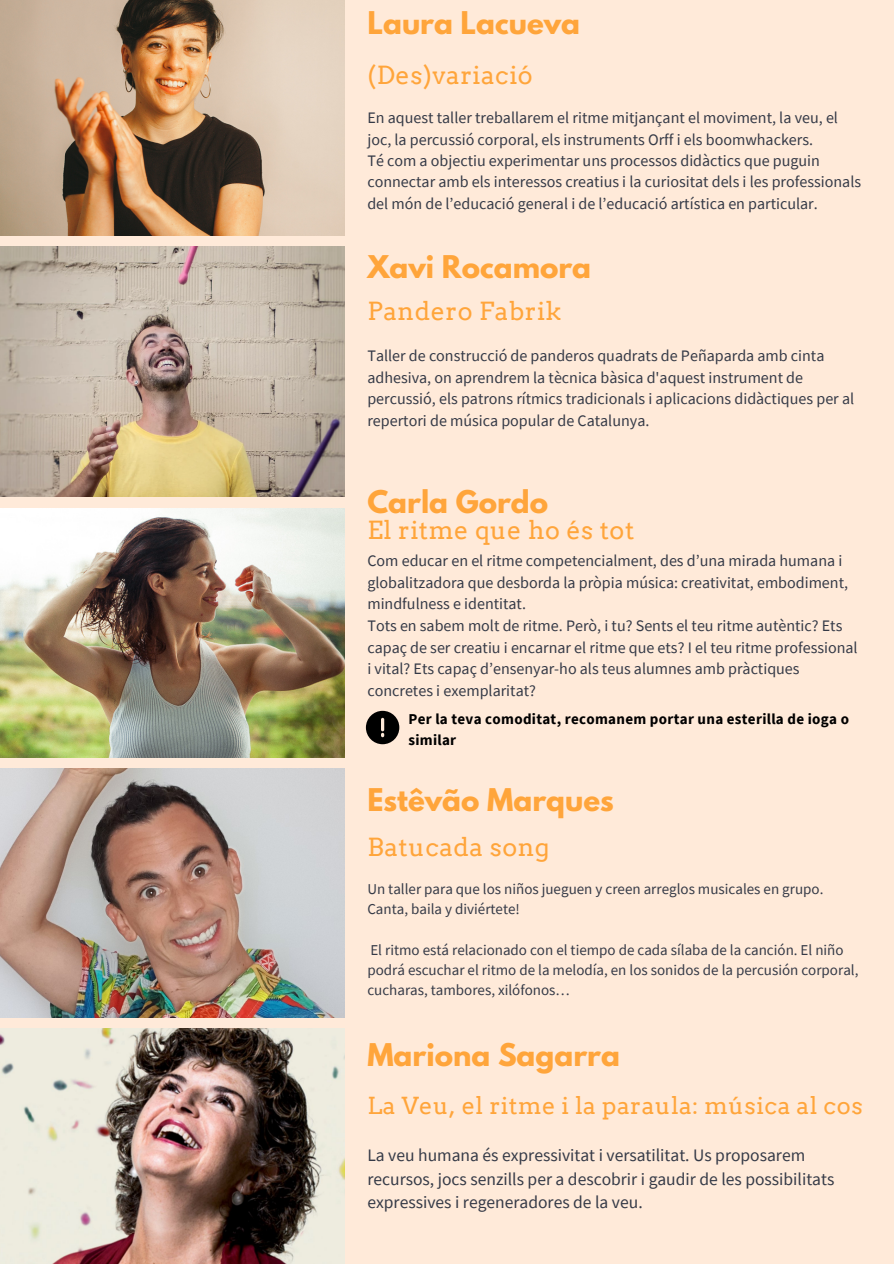
<style>
.page{position:relative;width:894px;height:1264px;background:#fff}
.page>*{position:absolute;margin:0;border:0;box-sizing:border-box;transform-origin:0 0}
.t1{font:700 27.75px "League Spartan";color:#ffa53b}
.t2{font:24.9px "Arvo";letter-spacing:.02em;color:#ffa53b}
.t3{font:23.55px "Arvo";letter-spacing:.02em;color:#ffa53b}
.t4{font:17.55px/23.7px "Source Sans Pro";color:#353a47}
.t5{font:16.05px/21.5px "Source Sans Pro";color:#353a47}
.t6{font:15px/20.2px "Source Sans Pro";color:#353a47}
.t7{font:700 15px/20.2px "Source Sans Pro";letter-spacing:.02em;color:#000}
</style>
<div class="page">
<div style="left:0;top:0;width:893px;height:1263px;background:#ffead9"></div>
<img style="left:0;top:0;width:345px;height:235px">
<img style="left:0;top:247px;width:345px;height:250px">
<img style="left:0;top:508px;width:344px;height:249px">
<img style="left:0;top:768px;width:345px;height:249px">
<img style="left:0;top:1028px;width:345px;height:235px">
<svg style="left:366px;top:710px;width:33px;height:34px"></svg>
<p class="t1" style="left:367px;top:9px;width:214px">Laura Lacueva</p>
<p class="t2" style="left:367px;top:60px;width:167px">(Des)variació</p>
<p class="t5" style="left:367px;top:107px;width:472px">En aquest taller treballarem el ritme mitjançant el moviment, la veu, el joc, la percussió corporal, els instruments Orff i els boomwhackers.</p>
<p class="t5" style="left:367px;top:149px;width:495px">Té com a objectiu experimentar uns processos didàctics que puguin connectar amb els interessos creatius i la curiositat dels i les professionals del món de l’educació general i de l’educació artística en particular.</p>
<p class="t1" style="left:367px;top:253px;width:225px">Xavi Rocamora</p>
<p class="t2" style="left:367px;top:296px;width:195px">Pandero Fabrik</p>
<p class="t5" style="left:367px;top:345px;width:488px">Taller de construcció de panderos quadrats de Peñaparda amb cinta adhesiva, on aprendrem la tècnica bàsica d'aquest instrument de percussió, els patrons rítmics tradicionals i aplicacions didàctiques per al repertori de música popular de Catalunya.</p>
<p class="t1" style="left:367px;top:488px;width:182px">Carla Gordo</p>
<p class="t2" style="left:367px;top:515px;width:268px">El ritme que ho és tot</p>
<p class="t5" style="left:367px;top:549px;width:482px">Com educar en el ritme competencialment, des d’una mirada humana i globalitzadora que desborda la pròpia música: creativitat, embodiment, mindfulness e identitat.</p>
<p class="t5" style="left:367px;top:614px;width:491px">Tots en sabem molt de ritme. Però, i tu? Sents el teu ritme autèntic? Ets capaç de ser creatiu i encarnar el ritme que ets? I el teu ritme professional i vital? Ets capaç d’ensenyar-ho als teus alumnes amb pràctiques concretes i exemplaritat?</p>
<p class="t7" style="left:408px;top:708px;width:442px">Per la teva comoditat, recomanem portar una esterilla de ioga o similar</p>
<p class="t1" style="left:367px;top:786px;width:248px">Estêvão Marques</p>
<p class="t2" style="left:367px;top:832px;width:184px">Batucada song</p>
<p class="t6" style="left:367px;top:878px;width:457px">Un taller para que los niños jueguen y creen arreglos musicales en grupo.<br>Canta, baila y diviértete!</p>
<p class="t6" style="left:367px;top:939px;width:492px">El ritmo está relacionado con el tiempo de cada sílaba de la canción. El niño podrá escuchar el ritmo de la melodía, en los sonidos de la percusión corporal, cucharas, tambores, xilófonos…</p>
<p class="t1" style="left:367px;top:1041px;width:254px">Mariona Sagarra</p>
<p class="t3" style="left:367px;top:1091px;width:496px">La Veu, el ritme i la paraula: música al cos</p>
<p class="t4" style="left:367px;top:1142px;width:468px">La veu humana és expressivitat i versatilitat. Us proposarem recursos, jocs senzills per a descobrir i gaudir de les possibilitats expressives i regeneradores de la veu.</p>
</div>
